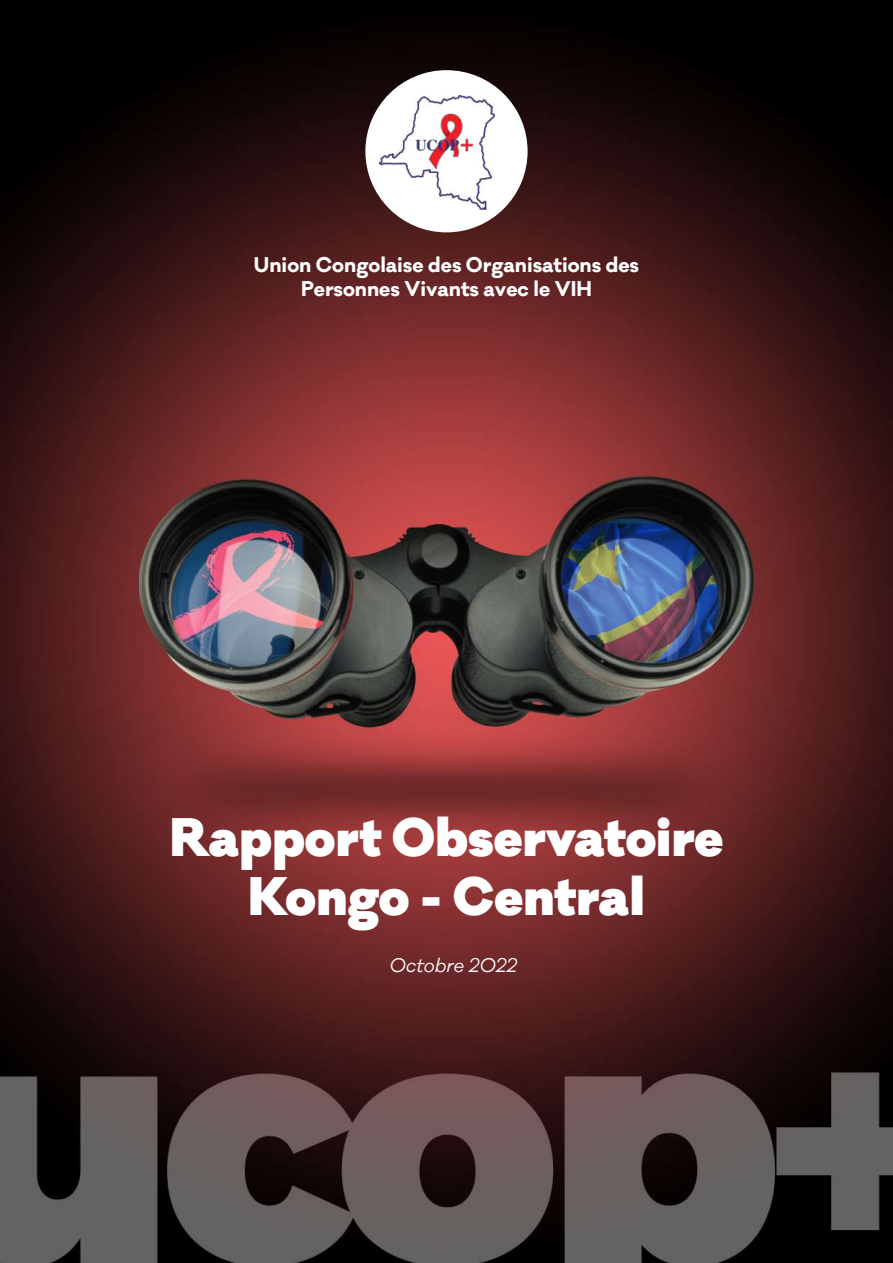
<style>
.page{position:relative;width:893px;height:1263px;background:#fff}
.page>*{position:absolute;margin:0;border:0;box-sizing:border-box;transform-origin:0 0}
.t1{font:900 49.5px/59.4px "Galano Classic";color:#fff;text-align:center}
.t2{font:700 19.5px/23.4px "Galano Classic";color:#fff;text-align:center}
.t3{font:italic 18px "Galano Classic";color:#fff}
</style>
<div class="page">
<img style="left:0;top:0;width:893px;height:1263px">
<div style="left:365px;top:70px;width:163px;height:162px;background:#fff;border-radius:50%"></div>
<img style="left:380px;top:95px;width:115px;height:114px">
<p class="t2" style="left:254px;top:254px;width:386px">Union Congolaise des Organisations des<br>Personnes Vivants avec le VIH</p>
<h1 class="t1" style="left:170px;top:807px;width:555px">Rapport Observatoire<br>Kongo - Central</h1>
<p class="t3" style="left:390px;top:954px;width:129px">Octobre 2022</p>
</div>
